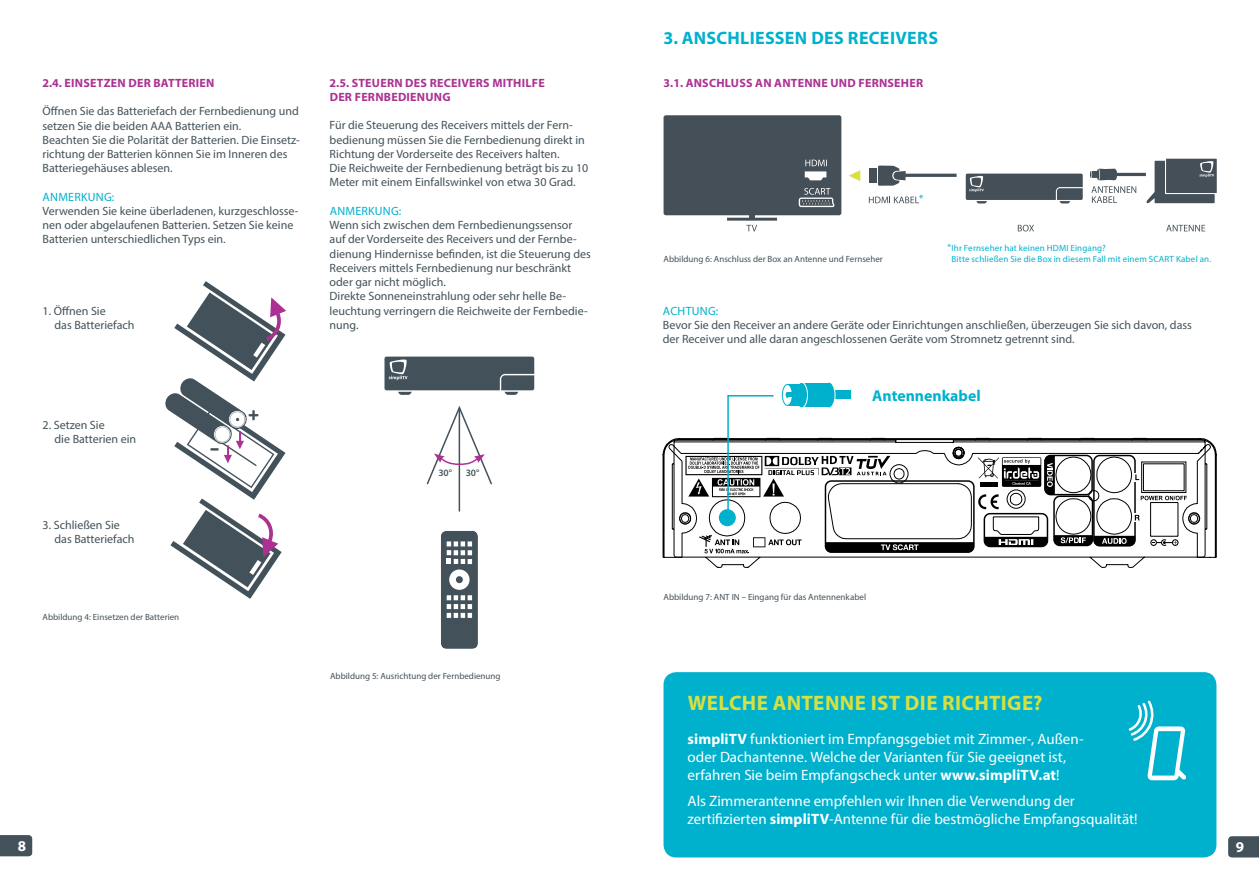
<style>
.page{position:relative;width:1259px;height:893px;background:#fff}
.page>*{position:absolute;margin:0;border:0;box-sizing:border-box;transform-origin:0 0}
.t1{font:700 21px "Myriad Pro";letter-spacing:.02em;color:#d6e040}
.t2{font:700 18px "Myriad Pro";letter-spacing:.015em;color:#00b1cd}
.t3{font:700 15.75px "Myriad Pro";color:#00b1cd}
.t4{font:15px/18px "Myriad Pro";color:#fff}
.t5{font:700 15px "Myriad Pro";color:#fff}
.t6{font:12px/14.2px "Myriad Pro";color:#43525a}
.t7{font:700 12px/14.2px "Myriad Pro";letter-spacing:.02em;color:#ab3192}
.t8{font:12px "Myriad Pro";color:#00b1cd}
.t9{font:600 9.75px "Myriad Pro";color:#43525a}
.t10{font:9px "Myriad Pro";color:#43525a}
.t11{font:9px/10.8px "Myriad Pro";letter-spacing:.015em;color:#00b1cd}
.s1{font-weight:700}
</style>
<div class="page">
<svg style="left:0;top:835px;width:32px;height:21px"></svg>
<svg style="left:1228px;top:836px;width:31px;height:21px"></svg>
<svg style="left:441px;top:531px;width:37px;height:118px;background:#5f6b72"></svg>
<div style="left:449px;top:569px;width:20px;height:21px;background:#fff;border-radius:50%"></div>
<div style="left:456px;top:576px;width:7px;height:7px;background:#43525a;border-radius:50%"></div>
<hr style="left:458px;top:409px;width:2px;height:102px;background:#43525a">
<svg style="left:426px;top:406px;width:66px;height:80px"></svg>
<svg style="left:384px;top:357px;width:150px;height:38px;background:#5e6b71"></svg>
<svg style="left:165px;top:281px;width:121px;height:318px"></svg>
<div style="left:868px;top:168px;width:8px;height:15px;background:#444f57"></div>
<svg style="left:878px;top:166px;width:78px;height:20px"></svg>
<svg style="left:849px;top:170px;width:11px;height:11px"></svg>
<svg style="left:1017px;top:225px;width:17px;height:6px"></svg>
<svg style="left:663px;top:115px;width:178px;height:116px;background:#606970"></svg>
<svg style="left:1166px;top:225px;width:39px;height:6px"></svg>
<svg style="left:1090px;top:159px;width:126px;height:44px"></svg>
<svg style="left:869px;top:195px;width:54px;height:8px"></svg>
<svg style="left:965px;top:174px;width:117px;height:29px;background:#5c666d"></svg>
<div style="left:663px;top:672px;width:553px;height:185px;background:#00b1cd;border-radius:13px"></div>
<svg style="left:1128px;top:700px;width:58px;height:80px"></svg>
<svg style="left:662px;top:439px;width:554px;height:119px"></svg>
<svg style="left:672px;top:438px;width:535px;height:123px"></svg>
<svg style="left:709px;top:522px;width:475px;height:46px"></svg>
<svg style="left:1150px;top:539px;width:28px;height:7px"></svg>
<div style="left:1053px;top:496px;width:40px;height:50px;border:1px solid #000;border-radius:6px"></div>
<svg style="left:1053px;top:535px;width:82px;height:11px"></svg>
<svg style="left:825px;top:542px;width:149px;height:11px;background:#161616"></svg>
<svg style="left:699px;top:535px;width:102px;height:18px"></svg>
<div style="left:983px;top:513px;width:65px;height:34px;border:1px solid #000;border-radius:6px"></div>
<svg style="left:984px;top:537px;width:63px;height:9px"></svg>
<div style="left:719px;top:509px;width:17px;height:17px;background:#00b1cd;border-radius:50%"></div>
<div style="left:813px;top:390px;width:37px;height:9px;background:#00b1cd"></div>
<svg style="left:823px;top:382px;width:12px;height:26px"></svg>
<div style="left:822px;top:382px;width:13px;height:26px;border:1px solid #fff;border-radius:50%"></div>
<div style="left:801px;top:383px;width:28px;height:24px;background:#00b1cd"></div>
<div style="left:795px;top:382px;width:12px;height:26px;background:#00b1cd;border-radius:50%"></div>
<div style="left:795px;top:382px;width:13px;height:26px;border:1px solid #fff;border-radius:50%"></div>
<div style="left:787px;top:384px;width:13px;height:22px;background:#00b1cd"></div>
<svg style="left:782px;top:384px;width:10px;height:21px"></svg>
<div style="left:782px;top:384px;width:11px;height:22px;border:1px solid #00b1cd;border-radius:50%"></div>
<svg style="left:688px;top:392px;width:499px;height:130px"></svg>
<p class="t7" style="left:43px;top:75px;width:119px">2.4. EINSETZEN DER BATT</p>
<p class="t7" style="left:182px;top:75px;width:34px">ERIEN</p>
<p class="t6" style="left:43px;top:104px;width:259px">Öffnen Sie das Batteriefach der Fernbedienung und setzen Sie die beiden AAA Batterien ein.<br>Beachten Sie die Polarität der Batterien. Die Einsetz&shy;richtung der Batterien können Sie im Inneren des Batteriegehäuses ablesen.</p>
<p class="t8" style="left:43px;top:189px;width:17px">Anmerkung</p>
<p class="t8" style="left:112px;top:189px;width:4px">:</p>
<p class="t6" style="left:43px;top:204px;width:257px">Verwenden Sie keine überladenen, kurzgeschlosse&shy;nen oder abgelaufenen Batterien. Setzen Sie keine<br>Batterien unterschiedlichen Typs ein.</p>
<p class="t6" style="left:55px;top:304px;width:82px;text-indent:-12px">1. Öffnen Sie<br>das Batteriefach</p>
<p class="t7" style="left:330px;top:75px;width:217px">2.5. STEUERN DES RECEIVERS MITH ILFE<br>DER FERNBEDIENUNG</p>
<p class="t6" style="left:330px;top:118px;width:260px">Für die Steuerung des Receivers mittels der Fern&shy;bedienung müssen Sie die Fernbedienung direkt in Richtung der Vorderseite des Receivers halten.<br>Die Reichweite der Fernbedienung beträgt bis zu 10<br>Meter mit einem Einfallswinkel von etwa 30 Grad.</p>
<p class="t8" style="left:330px;top:204px;width:17px">Anmerkung</p>
<p class="t8" style="left:399px;top:204px;width:4px">:</p>
<p class="t6" style="left:330px;top:218px;width:263px">Wenn sich zwischen dem Fernbedienungssensor auf der Vorderseite des Receivers und der Fernbe&shy;dienung Hindernisse befinden, ist die Steuerung des Receivers mittels Fernbedienung nur beschränkt oder gar nicht möglich.<br>Direkte Sonneneinstrahlung oder sehr helle Be&shy;leuchtung verringern die Reichweite der Fernbedie&shy;nung.</p>
<p class="t6" style="left:55px;top:418px;width:83px;text-indent:-12px">2. Setzen Sie<br>die Batterien ein</p>
<p class="t6" style="left:55px;top:518px;width:82px;text-indent:-12px">3. Schließen Sie das Batteriefach</p>
<p class="t10" style="left:43px;top:611px;width:138px">Abbildung 4: Einsetzen der Batterien</p>
<p class="t9" style="left:438px;top:466px;width:15px">30°</p>
<p class="t9" style="left:466px;top:466px;width:15px">30°</p>
<p class="t10" style="left:330px;top:671px;width:172px">Abbildung 5: Ausrichtung der Fernbedienung</p>
<h2 class="t2" style="left:663px;top:26px;width:276px">3. ANSCHLIESSEN DES RECEIVERS</h2>
<p class="t7" style="left:663px;top:75px;width:261px">3.1. ANSCHLUSS AN ANTENNE UND FERNSEHER</p>
<p class="t10" style="left:663px;top:254px;width:221px">Abbildung 6: Anschluss der Box an Antenne und Fernseher</p>
<p class="t11" style="left:951px;top:243px;width:261px;text-indent:-4px">*Ihr Fernseher hat keinen HDMI Eingang?<br>Bitte schließen Sie die Box in diesem Fall mit einem SCART Kabel an.</p>
<p class="t8" style="left:663px;top:303px;width:16px">Achtung</p>
<p class="t8" style="left:716px;top:303px;width:4px">:</p>
<p class="t6" style="left:663px;top:318px;width:531px">Bevor Sie den Receiver an andere Geräte oder Einrichtungen anschließen, überzeugen Sie sich davon, dass der Receiver und alle daran angeschlossenen Geräte vom Stromnetz getrennt sind.</p>
<h3 class="t3" style="left:872px;top:385px;width:110px">ANTENNENKABEL</h3>
<p class="t10" style="left:663px;top:591px;width:204px">Abbildung 7: ANT IN – Eingang für das Antennenkabel</p>
<h1 class="t1" style="left:688px;top:689px;width:356px">WELCHE ANTENNE IST DIE RICHTIGE?</h1>
<p class="t4" style="left:687px;top:730px;width:398px"><span class="s1">SIMPLITV</span> funktioniert im Empfangsgebiet mit Zimmer-, Außen&shy;oder Dachantenne. Welche der Varianten für Sie geeignet ist, erfahren Sie beim Empfangscheck unter <span class="s1">WWW.SIMPLITV.AT</span>!</p>
<p class="t4" style="left:687px;top:792px;width:451px">Als Zimmerantenne empfehlen wir Ihnen die Verwendung der zertifizierten <span class="s1">SIMPLITV</span>-Antenne für die bestmögliche Empfangsqualität!</p>
<p class="t5" style="left:18px;top:836px;width:10px">8</p>
<p class="t5" style="left:1235px;top:837px;width:10px">9</p>
</div>
